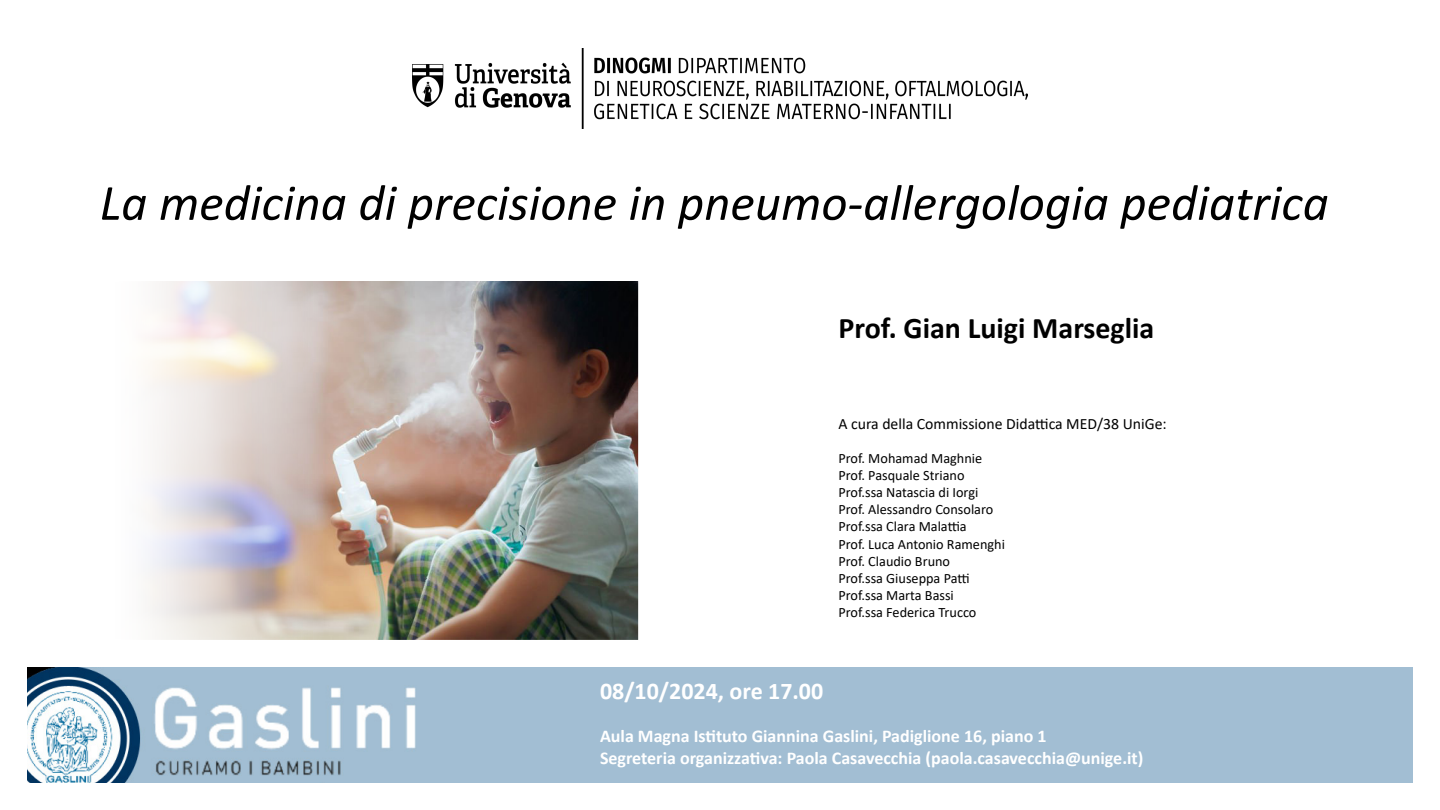
<style>
.page{position:relative;width:1440px;height:810px;background:#fff}
.page>*{position:absolute;margin:0;border:0;box-sizing:border-box;transform-origin:0 0}
.t1{font:italic 51px "Calibri";color:#000}
.t2{font:700 30px "Calibri";color:#000}
.t3{font:700 24px "Calibri";color:#fff}
.t4{font:700 18px "Calibri";color:#fff}
.t5{font:15.75px "Calibri";color:#000}
.t6{font:14.25px "Calibri";color:#000}
</style>
<div class="page">
<img style="left:412px;top:48px;width:616px;height:81px">
<img style="left:27px;top:667px;width:497px;height:116px">
<div style="left:524px;top:667px;width:889px;height:116px;background:#a2bed3"></div>
<img style="left:148px;top:282px;width:490px;height:357px">
<p class="t1" style="left:100px;top:167px;width:1231px">La medicina di precisione in pneumo-allergologia pediatrica</p>
<p class="t2" style="left:838px;top:306px;width:317px">Prof. Gian Luigi Marseglia</p>
<p class="t5" style="left:838px;top:413px;width:330px">A cura della Commissione Didattica MED/38 UniGe:</p>
<p class="t6" style="left:838px;top:448px;width:145px">Prof. Mohamad Maghnie</p>
<p class="t6" style="left:838px;top:465px;width:128px">Prof. Pasquale Striano</p>
<p class="t6" style="left:838px;top:483px;width:141px">Prof.ssa Natascia di Iorgi</p>
<p class="t6" style="left:838px;top:500px;width:156px">Prof. Alessandro Consolaro</p>
<p class="t6" style="left:838px;top:517px;width:130px">Prof.ssa Clara Malattia</p>
<p class="t6" style="left:838px;top:534px;width:168px">Prof. Luca Antonio Ramenghi</p>
<p class="t6" style="left:838px;top:551px;width:113px">Prof. Claudio Bruno</p>
<p class="t6" style="left:838px;top:568px;width:133px">Prof.ssa Giuseppa Patti</p>
<p class="t6" style="left:838px;top:585px;width:117px">Prof.ssa Marta Bassi</p>
<p class="t6" style="left:838px;top:602px;width:139px">Prof.ssa Federica Trucco</p>
<p class="t3" style="left:600px;top:674px;width:225px">08/10/2024, ore 17.00</p>
<p class="t4" style="left:600px;top:723px;width:448px">Aula Magna Istituto Giannina Gaslini, Padiglione 16, piano 1</p>
<p class="t4" style="left:600px;top:745px;width:545px">Segreteria organizzativa: Paola Casavecchia (paola.casavecchia@unige.it)</p>
</div>
